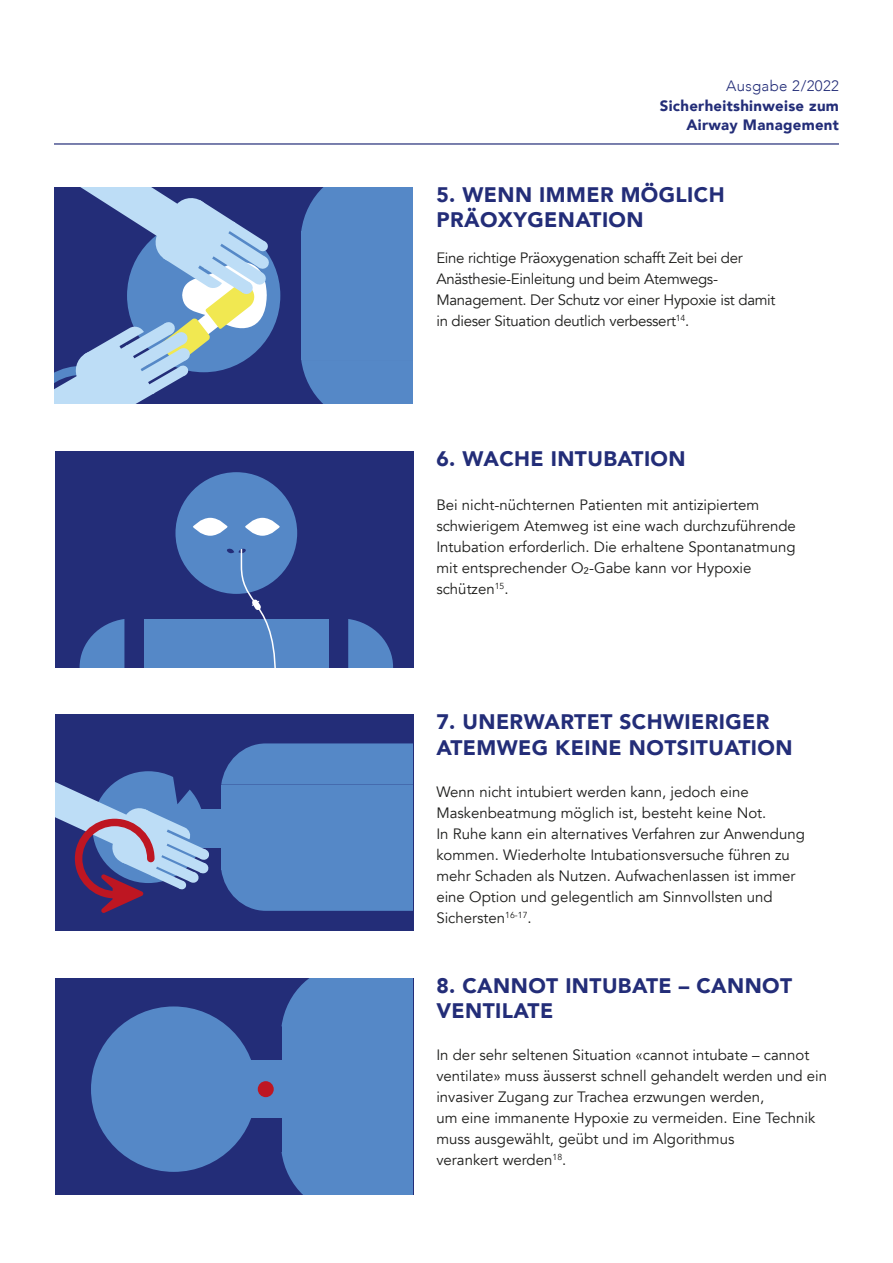
<style>
.page{position:relative;width:893px;height:1263px;background:#fff}
.page>*{position:absolute;margin:0;border:0;box-sizing:border-box;transform-origin:0 0}
.t1{font:900 21px/25.2px "Avenir";letter-spacing:.02em;color:#232d78}
.t2{font:15px/21px "Avenir";color:#1d1d1b}
.t3{font:15px/21px "Avenir";letter-spacing:-.02em;color:#1d1d1b}
.t4{font:900 15px/19.5px "Avenir";letter-spacing:.02em;color:#232d78;text-align:right}
.t5{font:300 15px "Avenir";letter-spacing:.02em;color:#232d78}
</style>
<div class="page">
<div style="left:55px;top:451px;width:358px;height:216px;background:#232d78"></div>
<svg style="left:80px;top:619px;width:44px;height:48px"></svg>
<svg style="left:348px;top:619px;width:45px;height:48px"></svg>
<div style="left:144px;top:619px;width:185px;height:48px;background:#5588c7"></div>
<div style="left:175px;top:472px;width:122px;height:122px;background:#5588c7;border-radius:50%"></div>
<svg style="left:193px;top:518px;width:35px;height:18px"></svg>
<svg style="left:245px;top:518px;width:35px;height:18px"></svg>
<svg style="left:227px;top:548px;width:49px;height:119px"></svg>
<div style="left:55px;top:714px;width:358px;height:217px;background:#232d78"></div>
<svg style="left:221px;top:869px;width:191px;height:42px;background:#5182c2"></svg>
<svg style="left:221px;top:743px;width:191px;height:42px;background:#5181c1"></svg>
<div style="left:221px;top:785px;width:191px;height:84px;background:#5588c7"></div>
<div style="left:183px;top:809px;width:63px;height:39px;background:#5588c7"></div>
<svg style="left:56px;top:771px;width:153px;height:142px"></svg>
<div style="left:55px;top:978px;width:358px;height:217px;background:#232d78"></div>
<div style="left:281px;top:1152px;width:131px;height:43px;background:#5588c7"></div>
<svg style="left:281px;top:978px;width:131px;height:48px;background:#5180c0"></svg>
<div style="left:281px;top:1026px;width:131px;height:126px;background:#5588c7"></div>
<div style="left:91px;top:1006px;width:165px;height:166px;background:#5588c7;border-radius:50%"></div>
<div style="left:224px;top:1060px;width:94px;height:58px;background:#5588c7"></div>
<div style="left:258px;top:1081px;width:16px;height:16px;background:#be1622;border-radius:50%"></div>
<div style="left:54px;top:187px;width:358px;height:217px;background:#232d78"></div>
<div style="left:127px;top:219px;width:153px;height:153px;background:#5588c7;border-radius:50%"></div>
<svg style="left:301px;top:360px;width:111px;height:44px;background:#5181c1"></svg>
<svg style="left:301px;top:187px;width:111px;height:44px;background:#5181c1"></svg>
<div style="left:301px;top:231px;width:111px;height:129px;background:#5588c7"></div>
<svg style="left:55px;top:187px;width:215px;height:217px"></svg>
<hr style="left:54px;top:143px;width:785px;height:2px;background:#232d78">
<p class="t5" style="left:726px;top:77px;width:114px">Ausgabe 2/2022</p>
<p class="t4" style="left:660px;top:95px;width:181px">Sicherheitshinweise zum<br>Airway Management</p>
<h1 class="t1" style="left:436px;top:181px;width:290px">5. WENN IMMER MÖGLICH<br>PRÄOXYGENATION</h1>
<p class="t3" style="left:436px;top:247px;width:341px">Eine richtige Präoxygenation schafft Zeit bei der Anästhesie-Einleitung und beim Atemwegs-Management. Der Schutz vor einer Hypoxie ist damit in dieser Situation deutlich verbessert<sup>14</sup>.</p>
<h1 class="t1" style="left:436px;top:445px;width:251px">6. WACHE INTUBATION</h1>
<p class="t2" style="left:436px;top:494px;width:361px">Bei nicht-nüchternen Patienten mit antizipiertem schwierigem Atemweg ist eine wach durchzuführende Intubation erforderlich. Die erhaltene Spontanatmung mit entsprechender O²-Gabe kann vor Hypoxie schützen<sup>15</sup>.</p>
<h1 class="t1" style="left:436px;top:709px;width:358px">7. UNERWARTET SCHWIERIGER<br>ATEMWEG KEINE NOTSITUATION</h1>
<p class="t2" style="left:436px;top:782px;width:370px">Wenn nicht intubiert werden kann, jedoch eine Maskenbeatmung möglich ist, besteht keine Not.<br>In Ruhe kann ein alternatives Verfahren zur Anwendung kommen. Wiederholte Intubationsversuche führen zu mehr Schaden als Nutzen. Aufwachenlassen ist immer eine Option und gelegentlich am Sinnvollsten und Sichersten<sup>16-17</sup>.</p>
<h1 class="t1" style="left:436px;top:972px;width:357px">8. CANNOT INTUBATE – CANNOT<br>VENTILATE</h1>
<p class="t2" style="left:436px;top:1044px;width:392px">In der sehr seltenen Situation «cannot intubate – cannot ventilate» muss äusserst schnell gehandelt werden und ein invasiver Zugang zur Trachea erzwungen werden,<br>um eine immanente Hypoxie zu vermeiden. Eine Technik muss ausgewählt, geübt und im Algorithmus<br>verankert werden<sup>18</sup>.</p>
</div>
